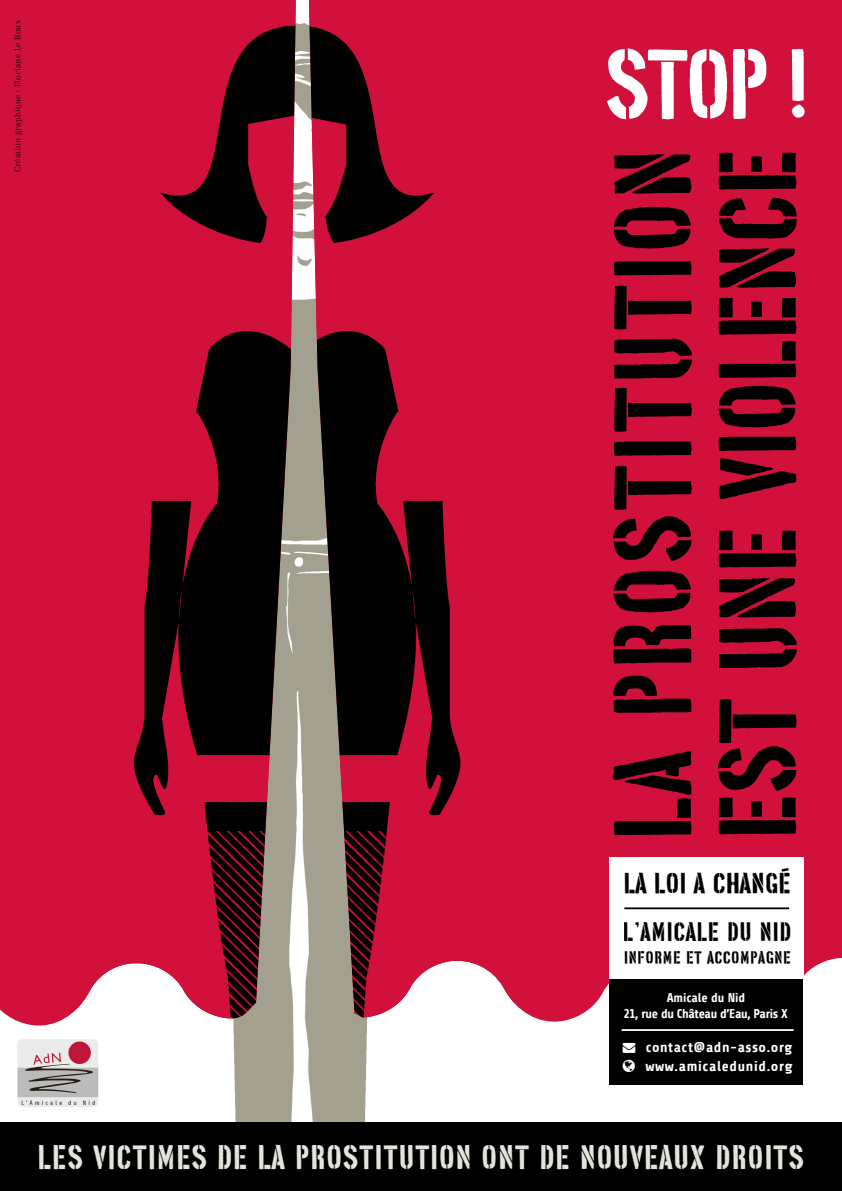
<style>
.page{position:relative;width:842px;height:1191px;background:#fff}
.page>*{position:absolute;margin:0;border:0;box-sizing:border-box;transform-origin:0 0}
.t1{font:87.3px/104.8px "TAMPON";letter-spacing:.05em;color:#000}
.t2{font:78.7px "TAMPON";color:#fff}
.t3{font:27px "TAMPON";letter-spacing:.05em;color:#e4e3dc}
.t4{font:23px "TAMPON";letter-spacing:.03em;color:#000}
.t5{font:21px "TAMPON";letter-spacing:.05em;color:#000}
.t6{font:700 14.3px "Share";letter-spacing:.045em;color:#fff}
.t7{font:14px "TAMPON";letter-spacing:.06em;color:#000}
.t8{font:700 12.7px/15.7px "Share";letter-spacing:-.025em;color:#fff;text-align:center}
.t9{font:9.5px "Arapey";letter-spacing:.025em;color:#1d1d1b}
</style>
<div class="page">
<img style="left:98px;top:1031px;width:269px;height:91px">
<div style="left:0;top:0;width:842px;height:1031px;background:#d1103b"></div>
<img style="left:76px;top:0;width:444px;height:1020px">
<img style="left:17px;top:1039px;width:81px;height:68px">
<div style="left:0;top:1122px;width:842px;height:69px;background:#000"></div>
<div style="left:609px;top:857px;width:195px;height:122px;background:#fff"></div>
<hr style="left:624px;top:907px;width:165px;height:2px;background:#000">
<div style="left:609px;top:979px;width:194px;height:105px;background:#000"></div>
<hr style="left:622px;top:1029px;width:172px;height:2px;background:#fff">
<p class="t9" style="left:12px;top:172px;width:153px;rotate:-90deg">Création graphique : Floriane Le Roux</p>
<p class="t2" style="left:605px;top:31px;width:204px">STOP !</p>
<h1 class="t1" style="left:604px;top:838px;width:691px;rotate:-90deg">LA PROSTITUTION<br>EST UNE VIOLENCE</h1>
<p class="t4" style="left:624px;top:868px;width:168px">LA LOI A CHANGÉ</p>
<p class="t5" style="left:624px;top:918px;width:169px">L’AMICALE DU NID</p>
<p class="t7" style="left:624px;top:948px;width:168px">INFORME ET ACCOMPAGNE</p>
<p class="t8" style="left:624px;top:990px;width:165px">Amicale du Nid<br>21, rue du Château d’Eau, Paris X</p>
<p class="t6" style="left:623px;top:1039px;width:171px">→ contact@adn-asso.org</p>
<p class="t6" style="left:645px;top:1058px;width:149px">www.amicaledunid.org</p>
<p class="t3" style="left:38px;top:1139px;width:767px">LES VICTIMES DE LA PROSTITUTION ONT DE NOUVEAUX DROITS</p>
</div>
